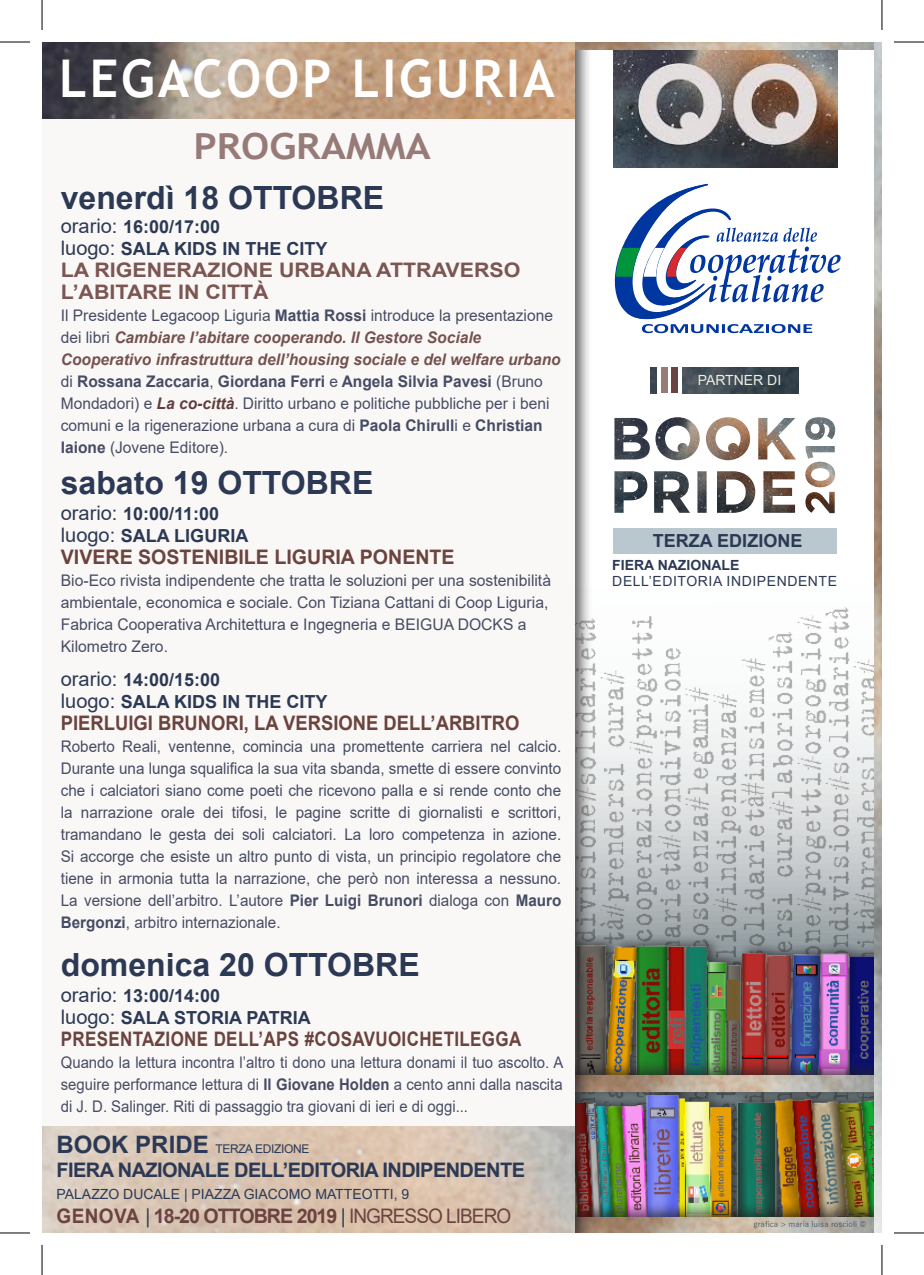
<style>
.page{position:relative;width:924px;height:1275px;background:#fff}
.page>*{position:absolute;margin:0;border:0;box-sizing:border-box;transform-origin:0 0}
.t1{font:700 52px "Trebuchet MS";letter-spacing:.06em;color:#fff;scale:.96 1}
.t2{font:700 36px "Trebuchet MS";color:#977b79;scale:1.11 1}
.t3{font:700 32px "Arial";color:#2c3955}
.t4{font:700 20px/22px "Arial";color:#7b5652;scale:1.07 1}
.t5{font:700 20px "Arial";letter-spacing:.02em;color:#6b433f;scale:.85 1}
.t6{font:700 20px "Arial";color:#6b433f;scale:.92 1}
.t7{font:700 20px "Arial";letter-spacing:-.03em;color:#2c3955}
.t8{font:700 20px "Arial";letter-spacing:-.05em;color:#6b4340;scale:.95 1}
.t9{font:700 20px "Arial";color:#6b433f}
.t10{font:700 18px "Arial";color:#2c3955}
.t11{font:16px/22px "Arial";color:#464c65}
.t12{font:16px/22px "Arial";color:#464c65;text-align:justify;scale:.95 1}
.t13{font:16px/22px "Arial";color:#464c65;text-align:justify;scale:.93 1}
.t14{font:14px "Arial";color:#2c3955}
.t15{font:14px "Arial";letter-spacing:.04em;color:#2c3955}
.t16{font:700 14px "Arial";color:#2c3955}
.t17{font:14px "Arial";color:#efeee5}
.t18{font:12px "Arial";letter-spacing:-.03em;color:#2c3955}
.t19{font:8px "Yu Gothic";color:#314353}
.s1{font-weight:400;font-size:20px}
.s2{font-weight:700}
.s3{font-weight:700;font-style:italic;color:#745250}
.s4{font-weight:700;font-style:italic;color:#613d3d}
.s5{font-weight:700;font-size:24px}
.s6{font-weight:400;color:#2c3955}
.s7{font-weight:400}
</style>
<div class="page">
<img style="left:592px;top:616px;width:88px;height:319px">
<img style="left:682px;top:533px;width:192px;height:402px">
<img style="left:592px;top:939px;width:282px;height:261px">
<div style="left:534px;top:1058px;width:347px;height:40px;background:#231f20;opacity:.75"></div>
<img style="left:592px;top:1075px;width:282px;height:16px">
<div style="left:534px;top:1200px;width:347px;height:33px;background:#231f20;opacity:.75"></div>
<img style="left:592px;top:1217px;width:282px;height:16px">
<div style="left:42px;top:42px;width:550px;height:1191px;background:#231f20;opacity:.75"></div>
<div style="left:42px;top:42px;width:531px;height:1191px;background:#faf8f6"></div>
<svg style="left:614px;top:184px;width:226px;height:149px"></svg>
<img style="left:614px;top:417px;width:220px;height:96px">
<img style="left:682px;top:367px;width:116px;height:26px">
<img style="left:650px;top:367px;width:5px;height:26px">
<div style="left:660px;top:367px;width:6px;height:26px;background:#977b79"></div>
<div style="left:671px;top:367px;width:6px;height:26px;background:#6b4340"></div>
<div style="left:613px;top:528px;width:223px;height:26px;background:#b9c7cf"></div>
<img style="left:613px;top:49px;width:224px;height:119px">
<img style="left:573px;top:42px;width:301px;height:7px">
<img style="left:874px;top:42px;width:7px;height:1191px">
<img style="left:42px;top:42px;width:531px;height:77px">
<hr style="left:0;top:42px;width:30px;height:1px;background:#000">
<hr style="left:893px;top:42px;width:30px;height:1px;background:#000">
<hr style="left:0;top:1232px;width:30px;height:1px;background:#000">
<hr style="left:893px;top:1232px;width:30px;height:1px;background:#000">
<hr style="left:42px;top:0;width:1px;height:30px;background:#000">
<hr style="left:42px;top:1245px;width:1px;height:30px;background:#000">
<hr style="left:881px;top:0;width:1px;height:30px;background:#000">
<hr style="left:881px;top:1245px;width:1px;height:30px;background:#000">
<p class="t1" style="left:59px;top:46px;width:517px">LEGACOOP LIGURIA</p>
<p class="t2" style="left:193px;top:124px;width:215px">PROGRAMMA</p>
<p class="t3" style="left:61px;top:175px;width:325px">venerdì 18 OTTOBRE</p>
<p class="t10" style="left:61px;top:214px;width:161px"><span class="s1">orario:</span> 16:00/17:00</p>
<p class="t10" style="left:61px;top:236px;width:268px"><span class="s1">luogo:</span> SALA KIDS IN THE CITY</p>
<p class="t4" style="left:61px;top:259px;width:431px">LA RIGENERAZIONE URBANA ATTRAVERSO<br>L’ABITARE IN CITTÀ</p>
<p class="t11" style="left:61px;top:304px;width:501px">Il Presidente Legacoop Liguria <span class="s2">Mattia Rossi</span> introduce la presentazione dei libri <span class="s3">Cambiare l’abitare cooperando. Il Gestore Sociale Cooperativo infrastruttura dell’housing sociale e del welfare urbano </span>di <span class="s2">Rossana Zaccaria</span>, <span class="s2">Giordana Ferri</span> e <span class="s2">Angela Silvia Pavesi</span> (Bruno Mondadori) e <span class="s4">La co-città</span>. Diritto urbano e politiche pubbliche per i beni comuni e la rigenerazione urbana a cura di <span class="s2">Paola Chirull</span>i e <span class="s2">Christian Iaione</span> (Jovene Editore).</p>
<p class="t3" style="left:61px;top:460px;width:314px">sabato 19 OTTOBRE</p>
<p class="t10" style="left:61px;top:501px;width:160px"><span class="s1">orario:</span> 10:00/11:00</p>
<p class="t10" style="left:61px;top:523px;width:189px"><span class="s1">luogo:</span> SALA LIGURIA</p>
<p class="t9" style="left:61px;top:543px;width:395px">VIVERE SOSTENIBILE LIGURIA PONENTE</p>
<p class="t11" style="left:61px;top:569px;width:491px">Bio-Eco rivista indipendente che tratta le soluzioni per una sostenibilità ambientale, economica e sociale. Con Tiziana Cattani di Coop Liguria, Fabrica Cooperativa Architettura e Ingegneria e BEIGUA DOCKS a Kilometro Zero.</p>
<p class="t10" style="left:61px;top:667px;width:161px"><span class="s1">orario:</span> 14:00/15:00</p>
<p class="t10" style="left:61px;top:689px;width:268px"><span class="s1">luogo:</span> SALA KIDS IN THE CITY</p>
<p class="t6" style="left:61px;top:709px;width:500px">PIERLUIGI BRUNORI, LA VERSIONE DELL’ARBITRO</p>
<p class="t12" style="left:61px;top:735px;width:528px">Roberto Reali, ventenne, comincia una promettente carriera nel calcio.<br>Durante una lunga squalifica la sua vita sbanda, smette di essere convinto che i calciatori siano come poeti che ricevono palla e si rende conto che la narrazione orale dei tifosi, le pagine scritte di giornalisti e scrittori, tramandano le gesta dei soli calciatori. La loro competenza in azione.<br>Si accorge che esiste un altro punto di vista, un principio regolatore che tiene in armonia tutta la narrazione, che però non interessa a nessuno.<br>La versione dell’arbitro. L’autore <span class="s2">Pier Luigi Brunori</span> dialoga con <span class="s2">Mauro Bergonzi</span>, arbitro internazionale.</p>
<p class="t3" style="left:61px;top:941px;width:360px">domenica 20 OTTOBRE</p>
<p class="t10" style="left:61px;top:982px;width:161px"><span class="s1">orario:</span> 13:00/14:00</p>
<p class="t10" style="left:61px;top:1004px;width:251px"><span class="s1">luogo:</span> SALA STORIA PATRIA</p>
<p class="t5" style="left:61px;top:1024px;width:543px">PRESENTAZIONE DELL’APS #COSAVUOICHETILEGGA</p>
<p class="t13" style="left:61px;top:1050px;width:541px">Quando la lettura incontra l’altro ti dono una lettura donami il tuo ascolto. A seguire performance lettura di <span class="s2">Il Giovane Holden</span> a cento anni dalla nascita di J. D. Salinger. Riti di passaggio tra giovani di ieri e di oggi...</p>
<p class="t18" style="left:56px;top:1140px;width:254px"><span class="s5">BOOK PRIDE</span> TERZA EDIZIONE</p>
<p class="t7" style="left:56px;top:1155px;width:470px">FIERA NAZIONALE DELL’EDITORIA INDIPENDENTE</p>
<p class="t14" style="left:56px;top:1184px;width:354px">PALAZZO DUCALE | PIAZZA GIACOMO MATTEOTTI, 9</p>
<p class="t8" style="left:56px;top:1201px;width:480px">GENOVA <span class="s6">|</span> 18-20 OTTOBRE 2019 <span class="s6">|</span> <span class="s7">INGRESSO LIBERO</span></p>
<p class="t17" style="left:697px;top:370px;width:85px">PARTNER DI</p>
<p class="t10" style="left:652px;top:528px;width:151px">TERZA EDIZIONE</p>
<p class="t16" style="left:612px;top:555px;width:129px">FIERA NAZIONALE</p>
<p class="t15" style="left:612px;top:571px;width:226px">DELL’EDITORIA INDIPENDENTE</p>
<p class="t19" style="left:753px;top:1217px;width:114px">grafica &gt; maria luisa roscioli ©</p>
</div>
